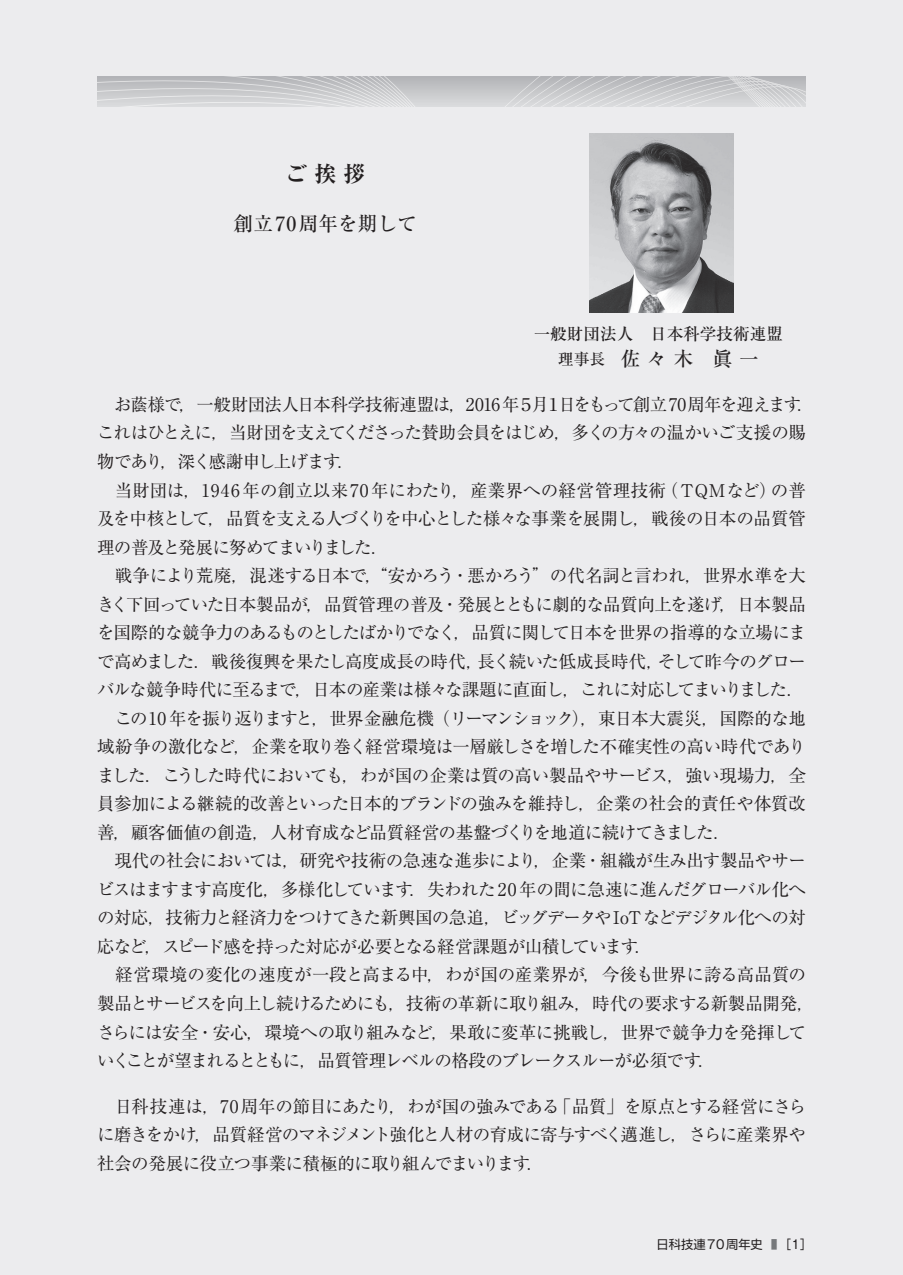
<style>
.page{position:relative;width:903px;height:1275px;background:#ececee}
.page>*{position:absolute;margin:0;border:0;box-sizing:border-box;transform-origin:0 0}
.t1{font:700 expanded 21.88px "Ryumin Pro";color:#231f20}
.t2{font:500 19.6px "Ryumin Pro";color:#231f20}
.t3{font:17.5px/28.5px "Ryumin Pro";letter-spacing:-.035em;color:#231f20}
.t4{font:500 16.62px "Ryumin Pro";color:#231f20}
.t5{font:12.25px "Shin Go Pro";color:#231f20}
.s1{font-size:15.75px}
.s2{font-family:"Gothic MB101 Pro"}
.s3{font-family:"Gothic MB101 Pro";color:#76787b}
</style>
<div class="page">
<svg style="left:97px;top:77px;width:709px;height:30px;background:#cbccce"></svg>
<img style="left:589px;top:134px;width:144px;height:179px">
<p class="t1" style="left:285px;top:157px;width:82px">ご 挨 拶</p>
<p class="t2" style="left:234px;top:208px;width:185px">創立70周年を期して</p>
<p class="t4" style="left:534px;top:320px;width:251px">一般財団法人　日本科学技術連盟</p>
<p class="t2" style="left:558px;top:343px;width:202px"><span class="s1">理事長　</span>佐 々 木　眞 一</p>
<p class="t3" style="left:97px;top:389px;width:719px;text-indent:17px">お蔭様で，一般財団法人日本科学技術連盟は，2016 年５月１日をもって創立70周年を迎えます．これはひとえに，当財団を支えてくださった賛助会員をはじめ，多くの方々の温かいご支援の賜物であり，深く感謝申し上げます．<br>　当財団は，1946年の創立以来70年にわたり，産業界への経営管理技術（TQMなど）の普及を中核として，品質を支える人づくりを中心とした様々な事業を展開し，戦後の日本の品質管理の普及と発展に努めてまいりました．<br>　戦争により荒廃，混迷する日本で，“安かろう・悪かろう”の代名詞と言われ，世界水準を大きく下回っていた日本製品が，品質管理の普及・発展とともに劇的な品質向上を遂げ，日本製品を国際的な競争力のあるものとしたばかりでなく，品質に関して日本を世界の指導的な立場にまで高めました．戦後復興を果たし高度成長の時代，長く続いた低成長時代，そして昨今のグローバルな競争時代に至るまで，日本の産業は様々な課題に直面し，これに対応してまいりました．　この10 年を振り返りますと，世界金融危機（リーマンショック），東日本大震災，国際的な地域紛争の激化など，企業を取り巻く経営環境は一層厳しさを増した不確実性の高い時代でありました．こうした時代においても，わが国の企業は質の高い製品やサービス，強い現場力，全員参加による継続的改善といった日本的ブランドの強みを維持し，企業の社会的責任や体質改善，顧客価値の創造，人材育成など品質経営の基盤づくりを地道に続けてきました．<br>　現代の社会においては，研究や技術の急速な進歩により，企業・組織が生み出す製品やサービスはますます高度化，多様化しています．失われた20 年の間に急速に進んだグローバル化への対応，技術力と経済力をつけてきた新興国の急追，ビッグデータやIoTなどデジタル化への対応など，スピード感を持った対応が必要となる経営課題が山積しています．<br>　経営環境の変化の速度が一段と高まる中，わが国の産業界が，今後も世界に誇る高品質の製品とサービスを向上し続けるためにも，技術の革新に取り組み，時代の要求する新製品開発，さらには安全・安心，環境への取り組みなど，果敢に変革に挑戦し，世界で競争力を発揮していくことが望まれるとともに，品質管理レベルの格段のブレークスルーが必須です．</p>
<p class="t3" style="left:97px;top:1091px;width:710px;text-align:justify">　日科技連は，70周年の節目にあたり，わが国の強みである「品質」を原点とする経営にさらに磨きをかけ，品質経営のマネジメント強化と人材の育成に寄与すべく邁進し，さらに産業界や社会の発展に役立つ事業に積極的に取り組んでまいります．</p>
<p class="t5" style="left:657px;top:1234px;width:157px">日科技連<span class="s2">70</span>周年史 <span class="s3">■</span> <span class="s2">［1］</span></p>
</div>
